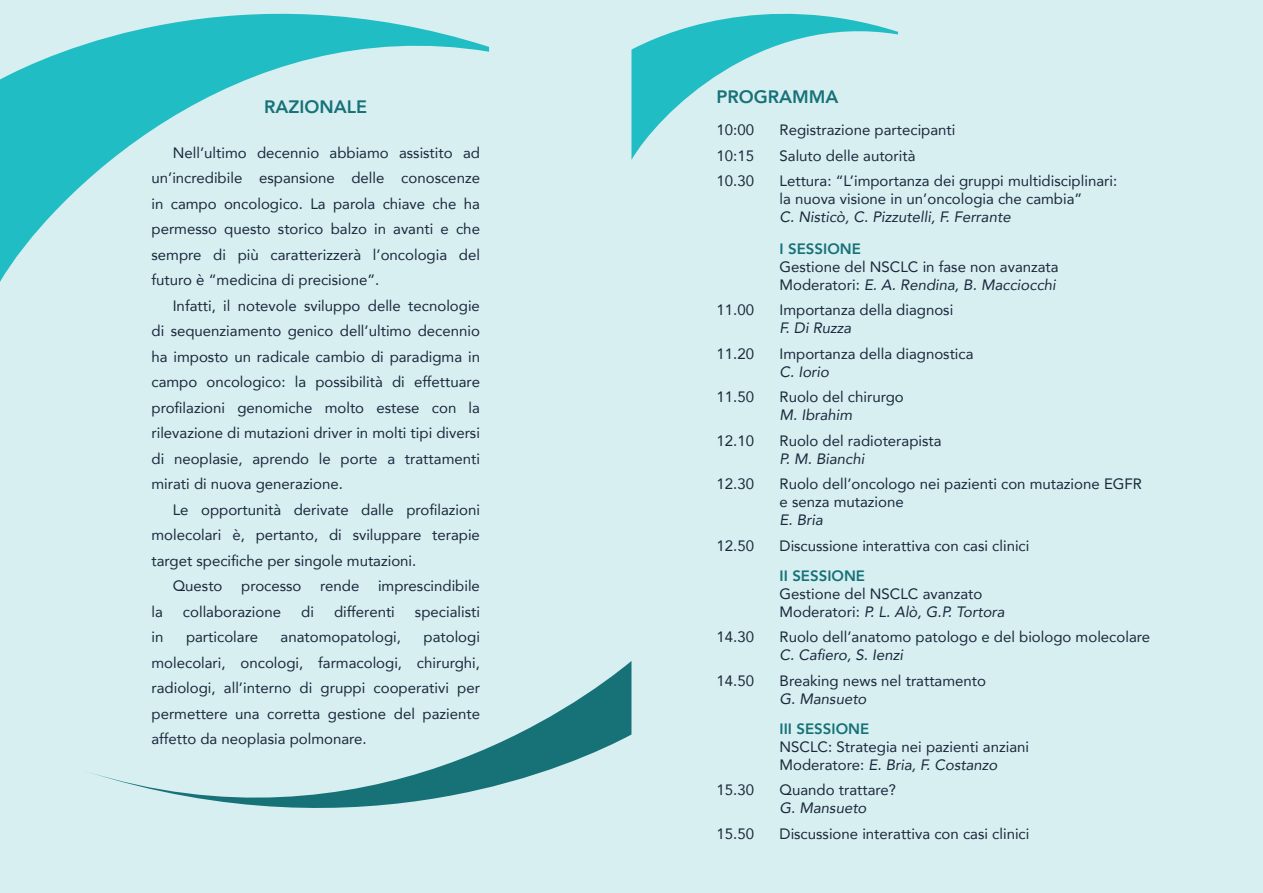
<style>
.page{position:relative;width:1263px;height:893px;background:#d7eff1}
.page>*{position:absolute;margin:0;border:0;box-sizing:border-box;transform-origin:0 0}
.t1{font:800 18px "Avenir";color:#177278}
.t2{font:15px/25.5px "Avenir";color:#1b273c}
.t3{font:italic 15px "Avenir";color:#1b273c}
.t4{font:800 15px "Avenir";color:#177278}
.s1{font-style:italic}
</style>
<div class="page">
<svg style="left:0;top:13px;width:489px;height:269px"></svg>
<svg style="left:631px;top:13px;width:267px;height:147px"></svg>
<svg style="left:87px;top:661px;width:544px;height:147px"></svg>
<p class="t1" style="left:264px;top:92px;width:104px">RAZIONALE</p>
<p class="t2" style="left:151px;top:139px;width:330px;text-align:justify;text-indent:21px">Nell’ultimo decennio abbiamo assistito ad un’incredibile espansione delle conoscenze in campo oncologico. La parola chiave che ha permesso questo storico balzo in avanti e che sempre di più caratterizzerà l’oncologia del futuro è “medicina di precisione”.</p>
<p class="t2" style="left:151px;top:292px;width:330px;text-align:justify;text-indent:21px">Infatti, il notevole sviluppo delle tecnologie di sequenziamento genico dell’ultimo decennio ha imposto un radicale cambio di paradigma in campo oncologico: la possibilità di effettuare profilazioni genomiche molto estese con la rilevazione di mutazioni driver in molti tipi diversi di neoplasie, aprendo le porte a trattamenti mirati di nuova generazione.</p>
<p class="t2" style="left:151px;top:496px;width:330px;text-align:justify;text-indent:21px">Le opportunità derivate dalle profilazioni molecolari è, pertanto, di sviluppare terapie target specifiche per singole mutazioni.</p>
<p class="t2" style="left:173px;top:573px;width:309px">Questo processo rende imprescindibile</p>
<p class="t2" style="left:151px;top:598px;width:13px">la</p>
<p class="t2" style="left:183px;top:598px;width:100px">collaborazione</p>
<p class="t2" style="left:301px;top:598px;width:14px">di</p>
<p class="t2" style="left:334px;top:598px;width:62px">differenti</p>
<p class="t2" style="left:415px;top:598px;width:67px">specialisti</p>
<p class="t2" style="left:151px;top:624px;width:13px">in</p>
<p class="t2" style="left:186px;top:624px;width:73px">particolare</p>
<p class="t2" style="left:281px;top:624px;width:122px">anatomopatologi,</p>
<p class="t2" style="left:151px;top:624px;width:330px;text-align:justify;text-indent:272px">patologi molecolari, oncologi, farmacologi, chirurghi, radiologi, all’interno di gruppi cooperativi per permettere una corretta gestione del paziente affetto da neoplasia polmonare.</p>
<p class="t1" style="left:716px;top:83px;width:124px">PROGRAMMA</p>
<p class="t2" style="left:716px;top:117px;width:39px">10:00</p>
<p class="t2" style="left:779px;top:117px;width:177px">Registrazione partecipanti</p>
<p class="t2" style="left:716px;top:142px;width:39px">10:15</p>
<p class="t2" style="left:779px;top:142px;width:137px">Saluto delle autorità</p>
<p class="t2" style="left:716px;top:168px;width:39px">10.30</p>
<p class="t2" style="left:779px;top:171px;width:339px;line-height:18px">Lettura: “L’importanza dei gruppi multidisciplinari: la nuova visione in un’oncologia che cambia”</p>
<p class="t3" style="left:779px;top:208px;width:233px">C. Nisticò, C. Pizzutelli, F. Ferrante</p>
<p class="t4" style="left:779px;top:237px;width:83px">I SESSIONE</p>
<p class="t2" style="left:779px;top:257px;width:281px;line-height:18px">Gestione del NSCLC in fase non avanzata<br>Moderatori: <span class="s1">E. A. Rendina, B. Macciocchi</span></p>
<p class="t2" style="left:716px;top:297px;width:39px">11.00</p>
<p class="t2" style="left:779px;top:297px;width:175px">Importanza della diagnosi</p>
<p class="t3" style="left:779px;top:319px;width:73px">F. Di Ruzza</p>
<p class="t2" style="left:716px;top:340px;width:39px">11.20</p>
<p class="t2" style="left:779px;top:340px;width:196px">Importanza della diagnostica</p>
<p class="t3" style="left:779px;top:362px;width:51px">C. Iorio</p>
<p class="t2" style="left:716px;top:384px;width:39px">11.50</p>
<p class="t2" style="left:779px;top:384px;width:126px">Ruolo del chirurgo</p>
<p class="t3" style="left:779px;top:406px;width:74px">M. Ibrahim</p>
<p class="t2" style="left:716px;top:427px;width:39px">12.10</p>
<p class="t2" style="left:779px;top:427px;width:164px">Ruolo del radioterapista</p>
<p class="t3" style="left:779px;top:449px;width:86px">P. M. Bianchi</p>
<p class="t2" style="left:716px;top:471px;width:39px">12.30</p>
<p class="t2" style="left:779px;top:474px;width:364px;line-height:18px">Ruolo dell’oncologo nei pazienti con mutazione EGFR e senza mutazione</p>
<p class="t3" style="left:779px;top:511px;width:45px">E. Bria</p>
<p class="t2" style="left:716px;top:532px;width:39px">12.50</p>
<p class="t2" style="left:779px;top:532px;width:251px">Discussione interattiva con casi clinici</p>
<p class="t4" style="left:779px;top:564px;width:87px">II SESSIONE</p>
<p class="t2" style="left:779px;top:584px;width:227px;line-height:18px">Gestione del NSCLC avanzato<br>Moderatori: <span class="s1">P. L. Alò, G.P. Tortora</span></p>
<p class="t2" style="left:716px;top:624px;width:39px">14.30</p>
<p class="t2" style="left:779px;top:624px;width:372px">Ruolo dell’anatomo patologo e del biologo molecolare</p>
<p class="t3" style="left:779px;top:646px;width:125px">C. Cafiero, S. Ienzi</p>
<p class="t2" style="left:716px;top:667px;width:39px">14.50</p>
<p class="t2" style="left:779px;top:667px;width:208px">Breaking news nel trattamento</p>
<p class="t3" style="left:779px;top:689px;width:88px">G. Mansueto</p>
<p class="t4" style="left:779px;top:717px;width:91px">III SESSIONE</p>
<p class="t2" style="left:779px;top:737px;width:251px;line-height:18px">NSCLC: Strategia nei pazienti anziani<br>Moderatore: <span class="s1">E. Bria, F. Costanzo</span></p>
<p class="t2" style="left:716px;top:777px;width:39px">15.30</p>
<p class="t2" style="left:779px;top:777px;width:118px">Quando trattare?</p>
<p class="t3" style="left:779px;top:799px;width:88px">G. Mansueto</p>
<p class="t2" style="left:716px;top:820px;width:39px">15.50</p>
<p class="t2" style="left:779px;top:820px;width:251px">Discussione interattiva con casi clinici</p>
</div>
